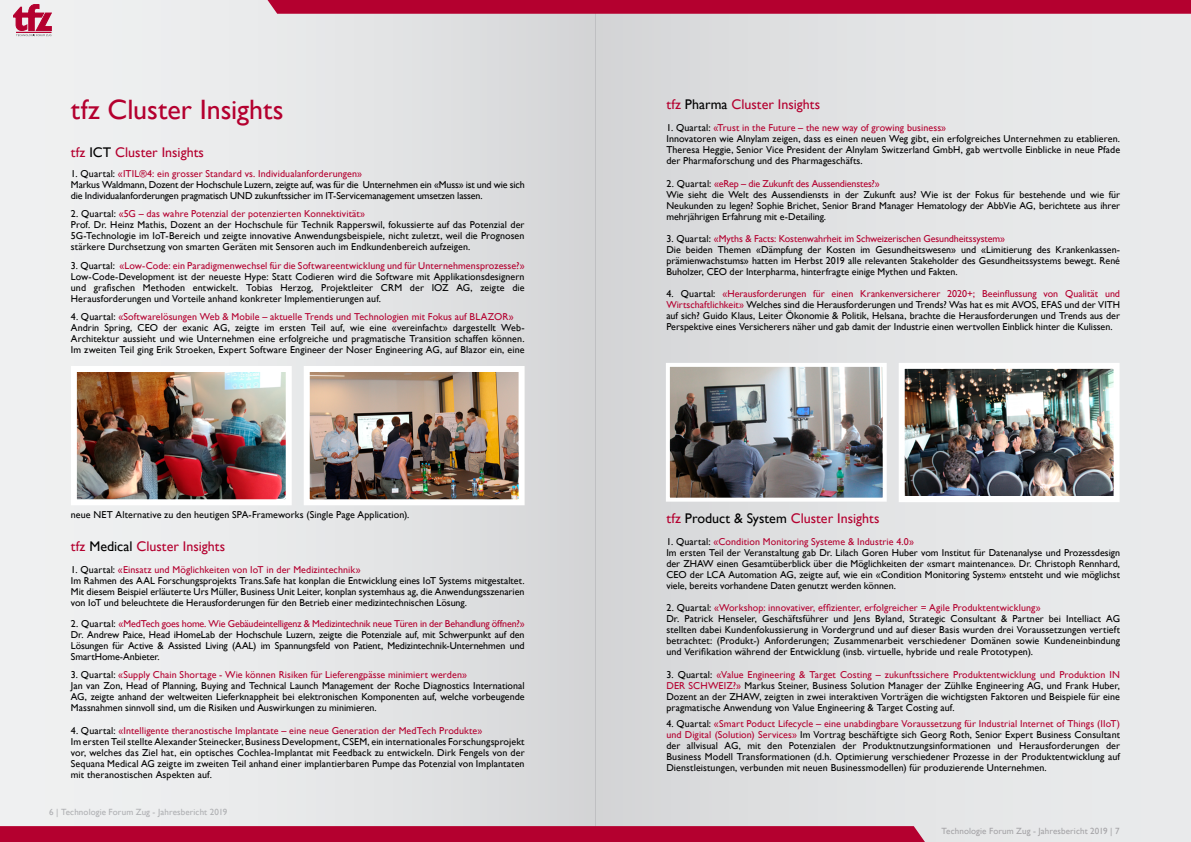
<style>
.page{position:relative;width:1191px;height:842px;background:#fff}
.page>*{position:absolute;margin:0;border:0;box-sizing:border-box;transform-origin:0 0}
.t1{font:28px "Gill Sans";color:#b4002f}
.t2{font:14px "Gill Sans";letter-spacing:.005em;color:#b4002f}
.t3{font:10px/11px "Gill Sans";letter-spacing:.005em;color:#000}
.t4{font:9px "Gill Sans";letter-spacing:.01em;color:#a4a3a6}
.t5{font:9px "Gill Sans";letter-spacing:.015em;color:#aeafb2}
.s1{color:#000}
.s2{color:#b4002f}
</style>
<div class="page">
<div style="left:595px;top:0;width:596px;height:842px;background:linear-gradient(to right,#d6d7d8,#eceeef)"></div>
<div style="left:0;top:0;width:595px;height:842px;background:linear-gradient(to right,#f4f5f5,#d7d8da)"></div>
<svg style="left:13px;top:4px;width:38px;height:32px"></svg>
<hr style="left:16px;top:32px;width:35px;height:1px;background:#b4002f">
<svg style="left:0;top:826px;width:933px;height:16px"></svg>
<svg style="left:258px;top:0;width:933px;height:14px"></svg>
<img style="left:311px;top:373px;width:206px;height:125px">
<div style="left:304px;top:366px;width:220px;height:139px;border:6px solid #fff"></div>
<img style="left:905px;top:370px;width:207px;height:125px">
<div style="left:898px;top:363px;width:221px;height:139px;border:6px solid #fff"></div>
<img style="left:78px;top:373px;width:207px;height:125px">
<div style="left:71px;top:366px;width:221px;height:139px;border:6px solid #fff"></div>
<img style="left:671px;top:368px;width:210px;height:129px">
<div style="left:666px;top:363px;width:220px;height:139px;border:4px solid #fff"></div>
<h1 class="t1" style="left:71px;top:93px;width:214px">tfz Cluster Insights</h1>
<h2 class="t2" style="left:71px;top:144px;width:134px">tfz <span class="s1">ICT</span> Cluster Insights</h2>
<p class="t3" style="left:71px;top:168px;width:455px">1. Quartal: <span class="s2">«ITIL®4: ein grosser Standard vs. Individualanforderungen»<br></span>Markus Waldmann, Dozent der Hochschule Luzern, zeigte auf, was für die Unternehmen ein «Muss» ist und wie sich die Individualanforderungen pragmatisch UND zukunftssicher im IT-Servicemanagement umsetzen lassen.</p>
<p class="t3" style="left:71px;top:208px;width:455px">2. Quartal: <span class="s2">«5G – das wahre Potenzial der potenzierten Konnektivität»<br></span>Prof. Dr. Heinz Mathis, Dozent an der Hochschule für Technik Rapperswil, fokussierte auf das Potenzial der 5G-Technologie im IoT-Bereich und zeigte innovative Anwendungsbeispiele, nicht zuletzt, weil die Prognosen stärkere Durchsetzung von smarten Geräten mit Sensoren auch im Endkundenbereich aufzeigen.</p>
<p class="t3" style="left:71px;top:260px;width:455px;text-align:justify">3. Quartal: <span class="s2">«Low-Code: ein Paradigmenwechsel für die Softwareentwicklung und für Unternehmensprozesse?» </span>Low-Code-Development ist der neueste Hype: Statt Codieren wird die Software mit Applikationsdesignern und grafischen Methoden entwickelt. Tobias Herzog, Projektleiter CRM der IOZ AG, zeigte die Herausforderungen und Vorteile anhand konkreter Implementierungen auf.</p>
<p class="t3" style="left:71px;top:312px;width:455px">4. Quartal: <span class="s2">«Softwarelösungen Web &amp; Mobile – aktuelle Trends und Technologien mit Fokus auf BLAZOR» </span>Andrin Spring, CEO der exanic AG, zeigte im ersten Teil auf, wie eine «vereinfacht» dargestellt Web-Architektur aussieht und wie Unternehmen eine erfolgreiche und pragmatische Transition schaffen können.<br>Im zweiten Teil ging Erik Stroeken, Expert Software Engineer der Noser Engineering AG, auf Blazor ein, eine</p>
<p class="t3" style="left:71px;top:510px;width:340px">neue NET Alternative zu den heutigen SPA-Frameworks (Single Page Application).</p>
<h2 class="t2" style="left:71px;top:538px;width:156px">tfz <span class="s1">Medical</span> Cluster Insights</h2>
<p class="t3" style="left:71px;top:564px;width:455px">1. Quartal: <span class="s2">«Einsatz und Möglichkeiten von IoT in der Medizintechnik»<br></span>Im Rahmen des AAL Forschungsprojekts Trans.Safe hat konplan die Entwicklung eines IoT Systems mitgestaltet.<br>Mit diesem Beispiel erläuterte Urs Müller, Business Unit Leiter, konplan systemhaus ag, die Anwendungsszenarien von IoT und beleuchtete die Herausforderungen für den Betrieb einer medizintechnischen Lösung.</p>
<p class="t3" style="left:71px;top:618px;width:455px;text-align:justify">2. Quartal: <span class="s2">«MedTech goes home. Wie Gebäudeintelligenz &amp; Medizintechnik neue Türen in der Behandlung öffnen?» </span>Dr. Andrew Paice, Head iHomeLab der Hochschule Luzern, zeigte die Potenziale auf, mit Schwerpunkt auf den Lösungen für Active &amp; Assisted Living (AAL) im Spannungsfeld von Patient, Medizintechnik-Unternehmen und SmartHome-Anbieter.</p>
<p class="t3" style="left:71px;top:669px;width:455px">3. Quartal: <span class="s2">«Supply Chain Shortage - Wie können Risiken für Lieferengpässe minimiert werden»<br></span>Jan van Zon, Head of Planning, Buying and Technical Launch Management der Roche Diagnostics International AG, zeigte anhand der weltweiten Lieferknappheit bei elektronischen Komponenten auf, welche vorbeugende Massnahmen sinnvoll sind, um die Risiken und Auswirkungen zu minimieren.</p>
<p class="t3" style="left:71px;top:725px;width:455px">4. Quartal: <span class="s2">«Intelligente theranostische Implantate – eine neue Generation der MedTech Produkte»<br></span>Im ersten Teil stellte Alexander Steinecker, Business Development, CSEM, ein internationales Forschungsprojekt vor, welches das Ziel hat, ein optisches Cochlea-Implantat mit Feedback zu entwickeln. Dirk Fengels von der Sequana Medical AG zeigte im zweiten Teil anhand einer implantierbaren Pumpe das Potenzial von Implantaten mit theranostischen Aspekten auf.</p>
<p class="t5" style="left:49px;top:807px;width:180px">6 | Technologie Forum Zug - Jahresbericht 2019</p>
<h2 class="t2" style="left:666px;top:96px;width:155px">tfz <span class="s1">Pharma</span> Cluster Insights</h2>
<p class="t3" style="left:666px;top:123px;width:455px">1. Quartal: <span class="s2">«Trust in the Future – the new way of growing business»<br></span>Innovatoren wie Alnylam zeigen, dass es einen neuen Weg gibt, ein erfolgreiches Unternehmen zu etablieren.<br>Theresa Heggie, Senior Vice President der Alnylam Switzerland GmbH, gab wertvolle Einblicke in neue Pfade der Pharmaforschung und des Pharmageschäfts.</p>
<p class="t3" style="left:666px;top:178px;width:455px">2. Quartal: <span class="s2">«eRep – die Zukunft des Aussendienstes?»<br></span>Wie sieht die Welt des Aussendiensts in der Zukunft aus? Wie ist der Fokus für bestehende und wie für Neukunden zu legen? Sophie Brichet, Senior Brand Manager Hematology der AbbVie AG, berichtete aus ihrer mehrjährigen Erfahrung mit e-Detailing.</p>
<p class="t3" style="left:666px;top:233px;width:455px">3. Quartal: <span class="s2">«Myths &amp; Facts: Kostenwahrheit im Schweizerischen Gesundheitssystem»<br></span>Die beiden Themen «Dämpfung der Kosten im Gesundheitswesen» und «Limitierung des Krankenkassen&shy;prämienwachstums» hatten im Herbst 2019 alle relevanten Stakeholder des Gesundheitssystems bewegt. René Buholzer, CEO der Interpharma, hinterfragte einige Mythen und Fakten.</p>
<p class="t3" style="left:666px;top:289px;width:455px;text-align:justify">4. Quartal: <span class="s2">«Herausforderungen für einen Krankenversicherer 2020+; Beeinflussung von Qualität und Wirtschaftlichkeit»</span> Welches sind die Herausforderungen und Trends? Was hat es mit AVOS, EFAS und der VITH auf sich? Guido Klaus, Leiter Ökonomie &amp; Politik, Helsana, brachte die Herausforderungen und Trends aus der Perspektive eines Versicherers näher und gab damit der Industrie einen wertvollen Einblick hinter die Kulissen.</p>
<h2 class="t2" style="left:666px;top:510px;width:214px">tfz <span class="s1">Product &amp; System</span> Cluster Insights</h2>
<p class="t3" style="left:666px;top:536px;width:455px">1. Quartal: <span class="s2">«Condition Monitoring Systeme &amp; Industrie 4.0»<br></span>Im ersten Teil der Veranstaltung gab Dr. Lilach Goren Huber vom Institut für Datenanalyse und Prozessdesign der ZHAW einen Gesamtüberblick über die Möglichkeiten der «smart maintenance». Dr. Christoph Rennhard, CEO der LCA Automation AG, zeigte auf, wie ein «Condition Monitoring System» entsteht und wie möglichst viele, bereits vorhandene Daten genutzt werden können.</p>
<p class="t3" style="left:666px;top:603px;width:455px">2. Quartal: <span class="s2">«Workshop: innovativer, effizienter, erfolgreicher = Agile Produktentwicklung»<br></span>Dr. Patrick Henseler, Geschäftsführer und Jens Byland, Strategic Consultant &amp; Partner bei Intelliact AG stellten dabei Kundenfokussierung in Vordergrund und auf dieser Basis wurden drei Voraussetzungen vertieft betrachtet: (Produkt-) Anforderungen; Zusammenarbeit verschiedener Domänen sowie Kundeneinbindung und Verifikation während der Entwicklung (insb. virtuelle, hybride und reale Prototypen).</p>
<p class="t3" style="left:666px;top:669px;width:455px;text-align:justify">3. Quartal: <span class="s2">«Value Engineering &amp; Target Costing – zukunftssichere Produktentwicklung und Produktion IN DER SCHWEIZ?»</span> Markus Steiner, Business Solution Manager der Zühlke Engineering AG, und Frank Huber, Dozent an der ZHAW, zeigten in zwei interaktiven Vorträgen die wichtigsten Faktoren und Beispiele für eine pragmatische Anwendung von Value Engineering &amp; Target Costing auf.</p>
<p class="t3" style="left:666px;top:719px;width:455px;text-align:justify">4. Quartal: <span class="s2">«Smart Poduct Lifecycle – eine unabdingbare Voraussetzung für Industrial Internet of Things (IIoT) und Digital (Solution) Services»</span> Im Vortrag beschäftigte sich Georg Roth, Senior Expert Business Consultant der allvisual AG, mit den Potenzialen der Produktnutzungsinformationen und Herausforderungen der Business Modell Transformationen (d.h. Optimierung verschiedener Prozesse in der Produktentwicklung auf Dienstleistungen, verbunden mit neuen Businessmodellen) für produzierende Unternehmen.</p>
<p class="t4" style="left:941px;top:825px;width:180px">Technologie Forum Zug - Jahresbericht 2019 | 7</p>
</div>
